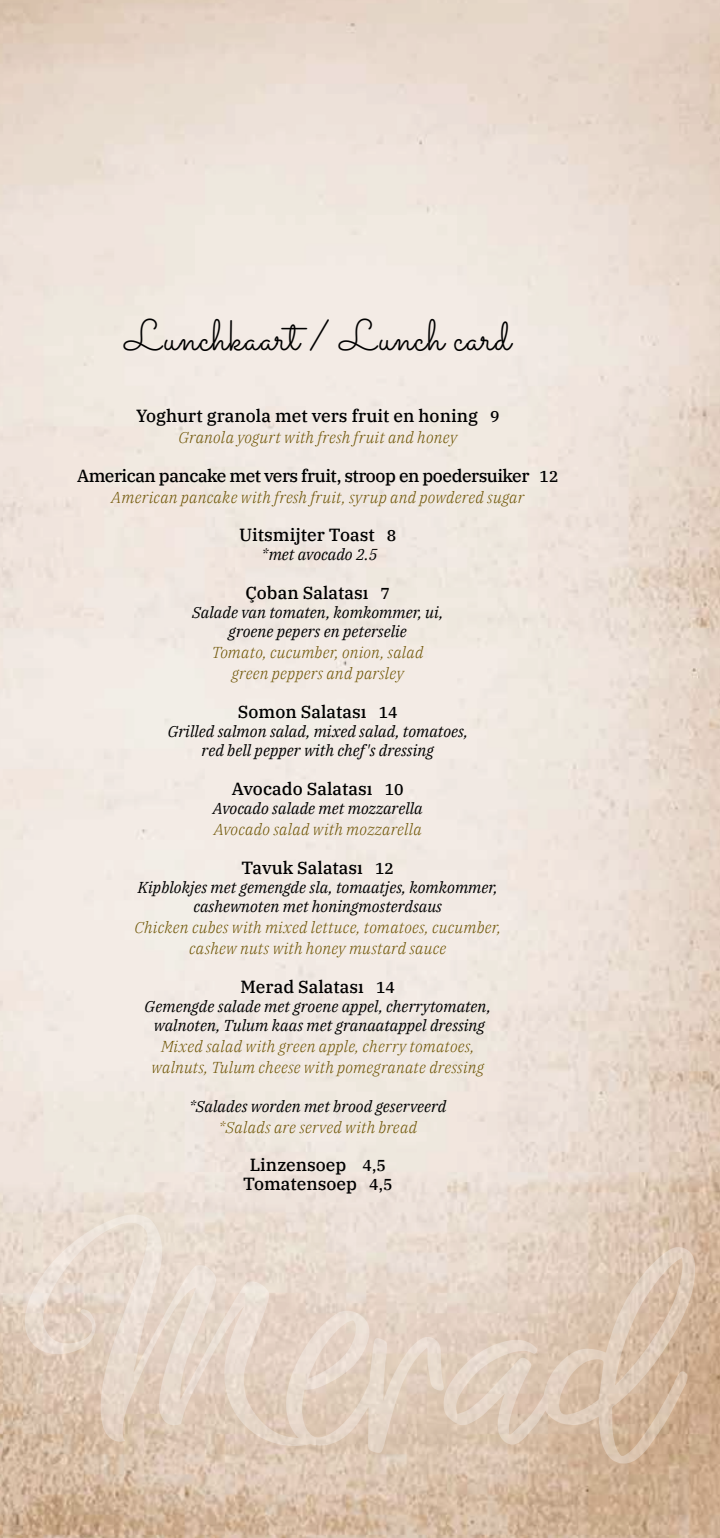
<style>
.page{position:relative;width:720px;height:1538px;background:#fff}
.page>*{position:absolute;margin:0;border:0;box-sizing:border-box;transform-origin:0 0}
.t1{font:43.75px "Sacramento";letter-spacing:.005em;color:#000}
.t2{font:500 17.5px/19.2px "IBM Plex Serif";color:#000;text-align:center}
.t3{font:500 17.5px "IBM Plex Serif";letter-spacing:-.03em;color:#000}
.t4{font:italic 15.75px/19.2px "IBM Plex Serif";color:#000;text-align:center}
.t5{font:italic 300 15.75px/21px "IBM Plex Serif";letter-spacing:.01em;color:#6e5403;text-align:center}
.s1{font-size:15.75px}
</style>
<div class="page">
<img style="left:0;top:0;width:719px;height:1538px">
<svg style="left:23px;top:1213px;width:421px;height:240px"></svg>
<svg style="left:443px;top:1247px;width:252px;height:216px"></svg>
<h1 class="t1" style="left:125px;top:310px;width:387px">Lunchkaart / Lunch card</h1>
<p class="t2" style="left:136px;top:405px;width:365px">Yoghurt granola met vers fruit en honing <span class="s1">9</span></p>
<p class="t5" style="left:178px;top:426px;width:280px">Granola yogurt with fresh fruit and honey</p>
<p class="t3" style="left:77px;top:462px;width:482px">American pancake met vers fruit, stroop en poedersuiker <span class="s1">12</span></p>
<p class="t5" style="left:111px;top:485px;width:414px">American pancake with fresh fruit, syrup and powdered sugar</p>
<p class="t2" style="left:239px;top:524px;width:159px">Uitsmijter Toast <span class="s1">8</span></p>
<p class="t4" style="left:261px;top:544px;width:117px">*met avocado 2.5</p>
<p class="t2" style="left:245px;top:582px;width:146px">Çoban Salatası <span class="s1">7</span></p>
<p class="t4" style="left:192px;top:601px;width:252px">Salade van tomaten, komkommer, ui, groene pepers en peterselie</p>
<p class="t5" style="left:212px;top:641px;width:213px">Tomato, cucumber, onion, salad green peppers and parsley</p>
<p class="t2" style="left:238px;top:701px;width:161px">Somon Salatası <span class="s1">14</span></p>
<p class="t4" style="left:168px;top:720px;width:301px">Grilled salmon salad, mixed salad, tomatoes, red bell pepper with chef's dressing</p>
<p class="t2" style="left:232px;top:778px;width:173px">Avocado Salatası <span class="s1">10</span></p>
<p class="t4" style="left:213px;top:797px;width:211px">Avocado salade met mozzarella</p>
<p class="t5" style="left:214px;top:818px;width:209px">Avocado salad with mozzarella</p>
<p class="t2" style="left:241px;top:856px;width:154px">Tavuk Salatası <span class="s1">12</span></p>
<p class="t4" style="left:138px;top:876px;width:361px">Kipblokjes met gemengde sla, tomaatjes, komkommer, cashewnoten met honingmosterdsaus</p>
<p class="t5" style="left:134px;top:916px;width:367px">Chicken cubes with mixed lettuce, tomatoes, cucumber, cashew nuts with honey mustard sauce</p>
<p class="t2" style="left:240px;top:975px;width:156px">Merad Salatası <span class="s1">14</span></p>
<p class="t4" style="left:145px;top:995px;width:347px">Gemengde salade met groene appel, cherrytomaten, walnoten, Tulum kaas met granaatappel dressing</p>
<p class="t5" style="left:151px;top:1035px;width:334px">Mixed salad with green apple, cherry tomatoes, walnuts, Tulum cheese with pomegranate dressing</p>
<p class="t4" style="left:189px;top:1095px;width:258px">*Salades worden met brood geserveerd</p>
<p class="t5" style="left:218px;top:1115px;width:200px">*Salads are served with bread</p>
<p class="t2" style="left:243px;top:1154px;width:151px">Linzensoep <span class="s1">4,5<br></span>Tomatensoep <span class="s1">4,5</span></p>
</div>
